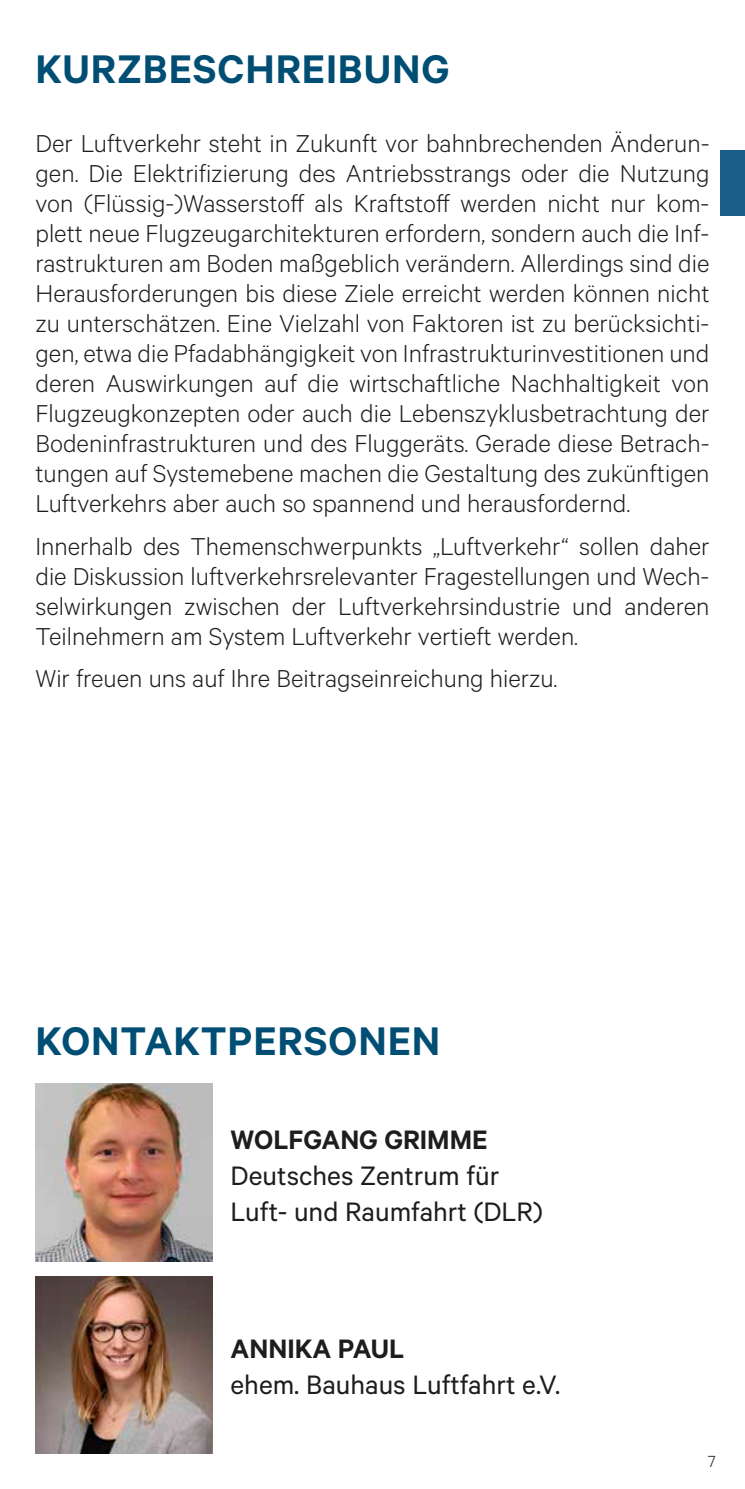
<style>
.page{position:relative;width:745px;height:1489px;background:#fff}
.page>*{position:absolute;margin:0;border:0;box-sizing:border-box;transform-origin:0 0}
.t1{font:600 45px "Calibre";letter-spacing:.02em;color:#004e74}
.t2{font:30px/36px "Calibre";color:#1d1d1b}
.t3{font:600 30px "Calibre";color:#1d1d1b}
.t4{font:300 27.5px/30px "Calibre";color:#1d1d1b;text-align:justify}
.t5{font:300 18px "Calibre";color:#1d1d1b}
</style>
<div class="page">
<img style="left:35px;top:1083px;width:178px;height:178px">
<img style="left:35px;top:1276px;width:178px;height:177px">
<div style="left:719px;top:151px;width:25px;height:65px;background:#1a5e89"></div>
<h1 class="t1" style="left:35px;top:43px;width:415px">KURZBESCHREIBUNG</h1>
<p class="t4" style="left:35px;top:127px;width:675px">Der Luftverkehr steht in Zukunft vor bahnbrechenden Änderun&shy;gen. Die Elektrifizierung des Antriebsstrangs oder die Nutzung von (Flüssig-)Wasserstoff als Kraftstoff werden nicht nur kom&shy;plett neue Flugzeugarchitekturen erfordern, sondern auch die Inf&shy;rastrukturen am Boden maßgeblich verändern. Allerdings sind die Herausforderungen bis diese Ziele erreicht werden können nicht zu unterschätzen. Eine Vielzahl von Faktoren ist zu berücksichti&shy;gen, etwa die Pfadabhängigkeit von Infrastrukturinvestitionen und deren Auswirkungen auf die wirtschaftliche Nachhaltigkeit von Flugzeugkonzepten oder auch die Lebenszyklusbetrachtung der Bodeninfrastrukturen und des Fluggeräts. Gerade diese Betrach&shy;tungen auf Systemebene machen die Gestaltung des zukünftigen Luftverkehrs aber auch so spannend und herausfordernd.</p>
<p class="t4" style="left:35px;top:529px;width:675px">Innerhalb des Themenschwerpunkts „Luftverkehr“ sollen daher die Diskussion luftverkehrsrelevanter Fragestellungen und Wech&shy;selwirkungen zwischen der Luftverkehrsindustrie und anderen Teilnehmern am System Luftverkehr vertieft werden.</p>
<p class="t4" style="left:35px;top:662px;width:523px">Wir freuen uns auf Ihre Beitragseinreichung hierzu.</p>
<h1 class="t1" style="left:35px;top:1013px;width:406px">KONTAKTPERSONEN</h1>
<p class="t3" style="left:230px;top:1121px;width:258px">WOLFGANG GRIMME</p>
<p class="t2" style="left:230px;top:1156px;width:313px">Deutsches Zentrum für<br>Luft- und Raumfahrt (DLR)</p>
<p class="t3" style="left:230px;top:1330px;width:175px">ANNIKA PAUL</p>
<p class="t2" style="left:230px;top:1365px;width:331px">ehem. Bauhaus Luftfahrt e.V.</p>
<p class="t5" style="left:707px;top:1450px;width:9px">7</p>
</div>
